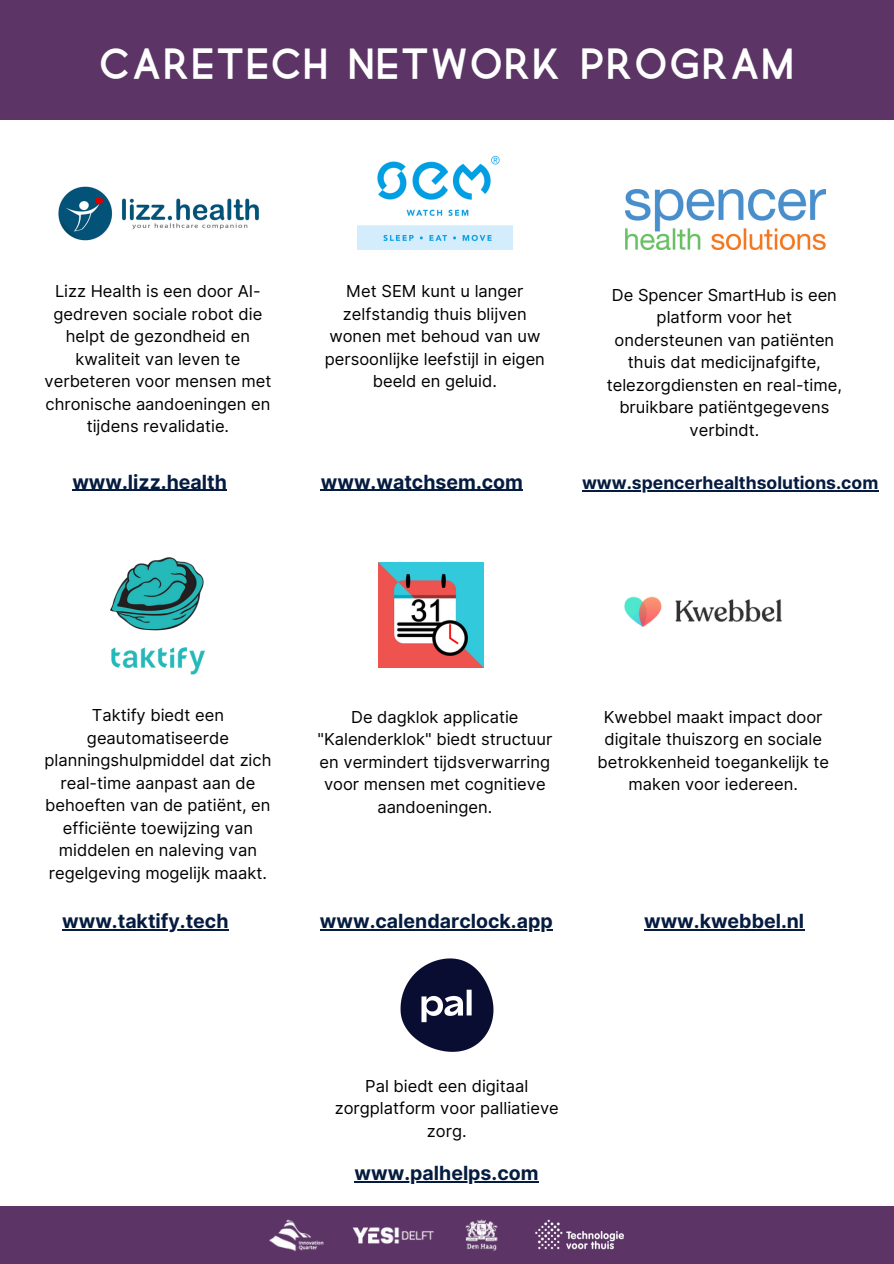
<style>
.page{position:relative;width:894px;height:1264px;background:#fff}
.page>*{position:absolute;margin:0;border:0;box-sizing:border-box;transform-origin:0 0}
.t1{font:700 37.05px "Quick";letter-spacing:-.005em;color:#fff}
.t2{font:700 19.5px "Inter";color:#051b3f}
.t3{font:700 17.55px "Inter";color:#051b3f}
.t4{font:16.5px/22.5px "Inter";color:#000;text-align:center}
</style>
<div class="page">
<div style="left:0;top:0;width:893px;height:119px;background:#5c3566"></div>
<div style="left:0;top:1206px;width:893px;height:57px;background:#5c3566"></div>
<img style="left:269px;top:1219px;width:229px;height:33px">
<img style="left:535px;top:1219px;width:89px;height:31px">
<img style="left:400px;top:958px;width:94px;height:94px">
<img style="left:110px;top:557px;width:95px;height:118px">
<img style="left:378px;top:562px;width:106px;height:106px">
<img style="left:624px;top:596px;width:158px;height:31px">
<img style="left:58px;top:186px;width:201px;height:55px">
<img style="left:358px;top:155px;width:154px;height:95px">
<img style="left:625px;top:189px;width:200px;height:61px">
<hr style="left:62px;top:929px;width:166px;height:1px;background:#051b3f">
<hr style="left:320px;top:929px;width:232px;height:1px;background:#051b3f">
<hr style="left:354px;top:1181px;width:184px;height:1px;background:#051b3f">
<hr style="left:72px;top:490px;width:155px;height:1px;background:#051b3f">
<hr style="left:321px;top:490px;width:202px;height:1px;background:#051b3f">
<hr style="left:644px;top:929px;width:160px;height:1px;background:#051b3f">
<hr style="left:582px;top:490px;width:296px;height:1px;background:#051b3f">
<p class="t1" style="left:98px;top:49px;width:697px">CARETECH NETWORK PROGRAM</p>
<p class="t4" style="left:45px;top:280px;width:228px">Lizz Health is een door AI&shy;gedreven sociale robot die helpt de gezondheid en kwaliteit van leven te verbeteren voor mensen met chronische aandoeningen en tijdens revalidatie.</p>
<p class="t4" style="left:325px;top:280px;width:221px">Met SEM kunt u langer zelfstandig thuis blijven wonen met behoud van uw persoonlijke leefstijl in eigen beeld en geluid.</p>
<p class="t2" style="left:72px;top:470px;width:156px">www.lizz.health</p>
<p class="t2" style="left:321px;top:470px;width:203px">www.watchsem.com</p>
<p class="t4" style="left:606px;top:283px;width:237px">De Spencer SmartHub is een platform voor het ondersteunen van patiënten thuis dat medicijnafgifte, telezorgdiensten en real-time, bruikbare patiëntgegevens verbindt.</p>
<p class="t3" style="left:582px;top:472px;width:298px">www.spencerhealthsolutions.com</p>
<p class="t4" style="left:44px;top:704px;width:228px">Taktify biedt een geautomatiseerde planningshulpmiddel dat zich real-time aanpast aan de behoeften van de patiënt, en efficiënte toewijzing van middelen en naleving van regelgeving mogelijk maakt.</p>
<p class="t4" style="left:317px;top:705px;width:236px">De dagklok applicatie "Kalenderklok" biedt structuur en vermindert tijdsverwarring voor mensen met cognitieve aandoeningen.</p>
<p class="t2" style="left:62px;top:909px;width:168px">www.taktify.tech</p>
<p class="t2" style="left:320px;top:909px;width:234px">www.calendarclock.app</p>
<p class="t4" style="left:597px;top:705px;width:233px">Kwebbel maakt impact door digitale thuiszorg en sociale betrokkenheid toegankelijk te maken voor iedereen.</p>
<p class="t2" style="left:644px;top:909px;width:162px">www.kwebbel.nl</p>
<p class="t4" style="left:334px;top:1074px;width:225px">Pal biedt een digitaal zorgplatform voor palliatieve zorg.</p>
<p class="t2" style="left:354px;top:1161px;width:185px">www.palhelps.com</p>
</div>
